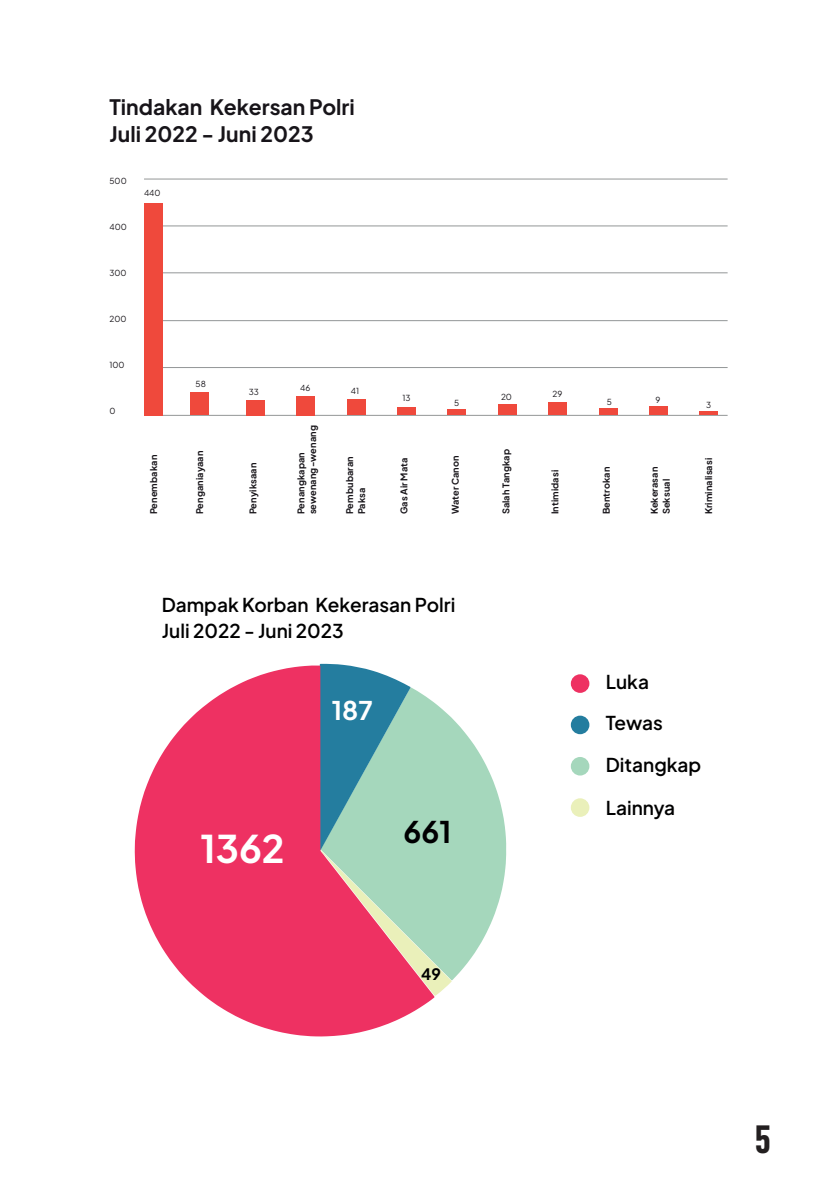
<style>
.page{position:relative;width:840px;height:1191px;background:#fff}
.page>*{position:absolute;margin:0;border:0;box-sizing:border-box;transform-origin:0 0}
.t1{font:40px "D DIN Condensed Bold";color:#231f20}
.t2{font:700 38px "Plus Jakarta Sans";color:#fff}
.t3{font:700 29.8px "Plus Jakarta Sans";color:#000001}
.t4{font:700 25.6px "Plus Jakarta Sans";color:#fff}
.t5{font:700 21.2px/26.6px "Plus Jakarta Sans";color:#171419}
.t6{font:600 19px/25.6px "Plus Jakarta Sans";color:#000001}
.t7{font:700 15.6px "Plus Jakarta Sans";color:#000001}
.t8{font:700 9.2px/12px "Plus Jakarta Sans";letter-spacing:.01em;color:#171419}
.t9{font:8.2px "Plus Jakarta Sans";color:#171419}
</style>
<div class="page">
<svg style="left:451px;top:717px;width:55px;height:263px;fill:#a5d7bc"></svg>
<svg style="left:319px;top:664px;width:132px;height:332px"></svg>
<svg style="left:135px;top:665px;width:299px;height:371px;fill:#ee3162"></svg>
<div style="left:570px;top:674px;width:19px;height:19px;background:#ee3162;border-radius:50%"></div>
<div style="left:570px;top:715px;width:19px;height:19px;background:#247d9f;border-radius:50%"></div>
<div style="left:570px;top:757px;width:19px;height:18px;background:#a5d7bc;border-radius:50%"></div>
<div style="left:570px;top:798px;width:19px;height:19px;background:#eaf0ba;border-radius:50%"></div>
<hr style="left:162px;top:367px;width:565px;height:1px;background:#939697">
<hr style="left:144px;top:415px;width:583px;height:1px;background:#939697">
<hr style="left:162px;top:320px;width:565px;height:1px;background:#939697">
<hr style="left:162px;top:272px;width:565px;height:1px;background:#939697">
<hr style="left:162px;top:226px;width:565px;height:1px;background:#939697">
<hr style="left:144px;top:179px;width:583px;height:1px;background:#939697">
<div style="left:144px;top:203px;width:18px;height:212px;background:#ef493c"></div>
<div style="left:191px;top:392px;width:18px;height:23px;background:#ef493c"></div>
<div style="left:246px;top:400px;width:18px;height:15px;background:#ef493c"></div>
<div style="left:296px;top:396px;width:18px;height:19px;background:#ef493c"></div>
<div style="left:347px;top:399px;width:18px;height:16px;background:#ef493c"></div>
<div style="left:397px;top:407px;width:18px;height:8px;background:#ef493c"></div>
<div style="left:447px;top:409px;width:18px;height:6px;background:#ef493c"></div>
<div style="left:498px;top:405px;width:18px;height:10px;background:#ef493c"></div>
<div style="left:547px;top:403px;width:18px;height:12px;background:#ef493c"></div>
<div style="left:599px;top:409px;width:18px;height:6px;background:#ef493c"></div>
<hr style="left:699px;top:412px;width:18px;height:3px;background:#ef493c">
<div style="left:649px;top:406px;width:18px;height:9px;background:#ef493c"></div>
<h3 class="t5" style="left:109px;top:91px;width:247px">Tindakan Kekersan Polri<br>Juli 2022 - Juni 2023</h3>
<p class="t9" style="left:109px;top:174px;width:19px">500</p>
<p class="t9" style="left:109px;top:220px;width:19px">400</p>
<p class="t9" style="left:109px;top:266px;width:19px">300</p>
<p class="t9" style="left:109px;top:312px;width:19px">200</p>
<p class="t9" style="left:109px;top:358px;width:17px">100</p>
<p class="t9" style="left:109px;top:404px;width:8px">0</p>
<p class="t9" style="left:144px;top:186px;width:18px">440</p>
<p class="t9" style="left:195px;top:377px;width:12px">58</p>
<p class="t9" style="left:249px;top:385px;width:12px">33</p>
<p class="t9" style="left:300px;top:381px;width:12px">46</p>
<p class="t9" style="left:350px;top:384px;width:10px">41</p>
<p class="t9" style="left:402px;top:391px;width:10px">13</p>
<p class="t9" style="left:454px;top:396px;width:7px">5</p>
<p class="t9" style="left:500px;top:390px;width:13px">20</p>
<p class="t9" style="left:552px;top:388px;width:11px">29</p>
<p class="t9" style="left:606px;top:395px;width:7px">5</p>
<p class="t9" style="left:655px;top:393px;width:6px">9</p>
<p class="t9" style="left:705px;top:399px;width:7px">3</p>
<p class="t8" style="left:146px;top:514px;width:61px;rotate:-90deg">Penembakan</p>
<p class="t8" style="left:192px;top:514px;width:65px;rotate:-90deg">Penganiayaan</p>
<p class="t8" style="left:246px;top:514px;width:53px;rotate:-90deg">Penyiksaan</p>
<p class="t8" style="left:293px;top:514px;width:90px;rotate:-90deg">Penangkapan sewenang-wenang</p>
<p class="t8" style="left:342px;top:514px;width:60px;rotate:-90deg">Pembubaran<br>Paksa</p>
<p class="t8" style="left:396px;top:514px;width:58px;rotate:-90deg">Gas Air Mata</p>
<p class="t8" style="left:448px;top:514px;width:60px;rotate:-90deg">Water Canon</p>
<p class="t8" style="left:498px;top:514px;width:67px;rotate:-90deg">Salah Tangkap</p>
<h3 class="t6" style="left:162px;top:590px;width:295px">Dampak Korban Kekerasan Polri<br>Juli 2022 - Juni 2023</h3>
<h2 class="t2" style="left:200px;top:815px;width:86px">1362</h2>
<h3 class="t4" style="left:332px;top:688px;width:42px">187</h3>
<h3 class="t3" style="left:403px;top:805px;width:49px">661</h3>
<p class="t8" style="left:547px;top:514px;width:46px;rotate:-90deg">Intimidasi</p>
<p class="t8" style="left:599px;top:514px;width:49px;rotate:-90deg">Bentrokan</p>
<p class="t8" style="left:646px;top:514px;width:49px;rotate:-90deg">Kekerasan<br>Seksual</p>
<p class="t8" style="left:701px;top:514px;width:58px;rotate:-90deg">Kriminalisasi</p>
<h3 class="t6" style="left:605px;top:666px;width:45px">Luka</h3>
<h3 class="t6" style="left:605px;top:700px;width:97px;line-height:41.4px">Tewas<br>Ditangkap</h3>
<h3 class="t6" style="left:605px;top:793px;width:71px">Lainnya</h3>
<h3 class="t7" style="left:421px;top:960px;width:21px">49</h3>
<h1 class="t1" style="left:754px;top:1117px;width:18px">5</h1>
</div>
